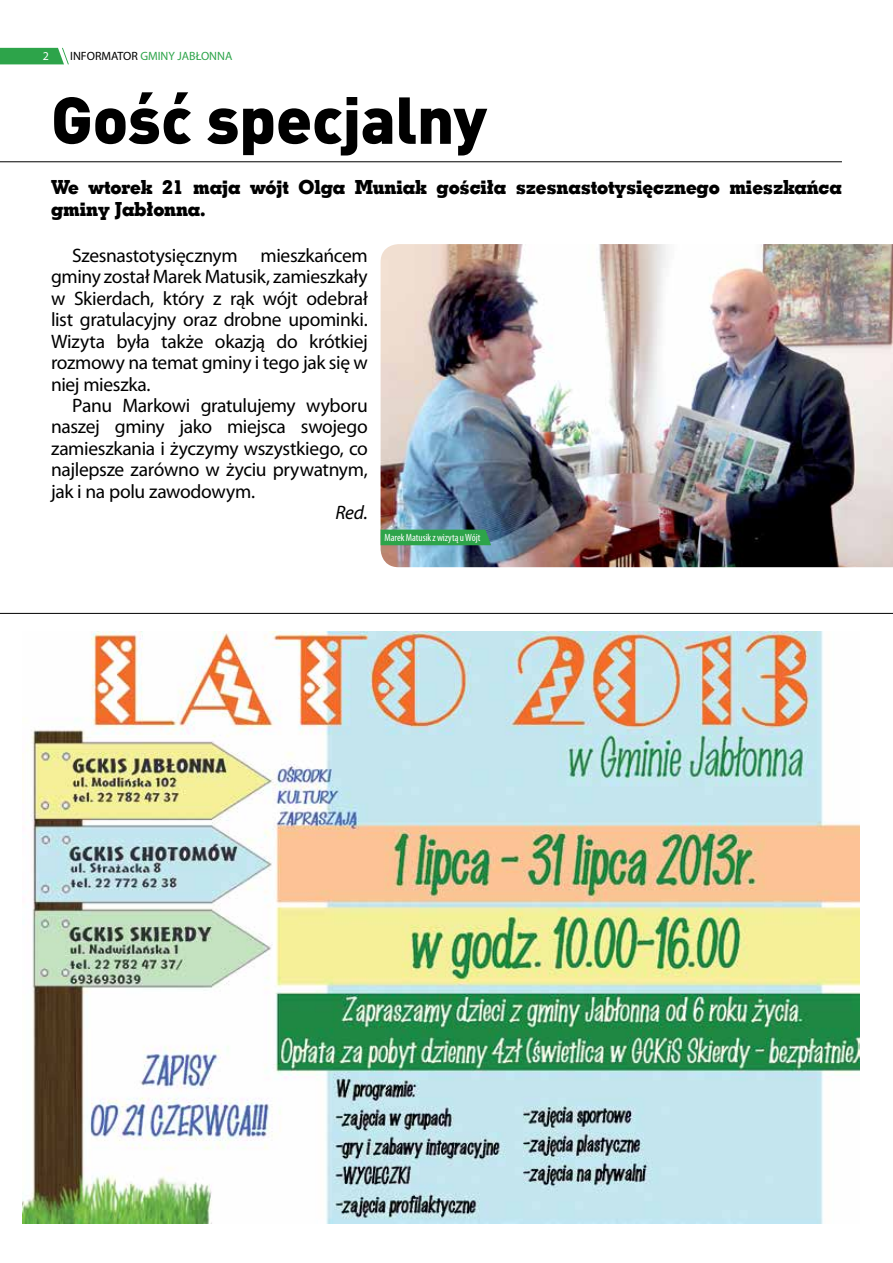
<style>
.page{position:relative;width:893px;height:1263px;background:#fff}
.page>*{position:absolute;margin:0;border:0;box-sizing:border-box;transform-origin:0 0}
.t1{font:900 65.25px "DIN Pl";letter-spacing:-.005em;color:#000}
.t2{font:19.5px/21.5px "Myriad Pro";letter-spacing:-.02em;color:#000;text-align:justify}
.t3{font:19.5px/22.5px "Geo Slab 703 X Bd EU";letter-spacing:-.01em;color:#000}
.t4{font:italic 19.5px "Myriad Pro";color:#000}
.t5{font:12px "Myriad Pro";color:#2da44a}
.t6{font:12px "Myriad Pro";color:#fff}
.t7{font:condensed 10.5px "Myriad Pro";letter-spacing:-.005em;color:#fff}
.s1{color:#000}
</style>
<div class="page">
<svg style="left:0;top:48px;width:69px;height:17px"></svg>
<hr style="left:0;top:162px;width:842px;height:1px;background:#000">
<hr style="left:0;top:613px;width:893px;height:1px;background:#000">
<img style="left:381px;top:244px;width:512px;height:323px">
<div style="left:381px;top:530px;width:110px;height:15px;background:#2da44a"></div>
<img style="left:22px;top:631px;width:838px;height:593px">
<p class="t6" style="left:43px;top:49px;width:8px">2</p>
<p class="t5" style="left:70px;top:49px;width:164px"><span class="s1">INFORMATOR</span> GMINY JABŁONNA</p>
<h1 class="t1" style="left:51px;top:77px;width:437px">Gość specjalny</h1>
<p class="t3" style="left:51px;top:176px;width:792px">We wtorek 21 maja wójt Olga Muniak gościła szesnastotysięcznego mieszkańca gminy Jabłonna.</p>
<p class="t2" style="left:51px;top:244px;width:318px;text-indent:21px">Szesnastotysięcznym mieszkańcem gminy został Marek Matusik, zamieszkały w Skierdach, który z rąk wójt odebrał list gratulacyjny oraz drobne upominki.<br>Wizyta była także okazją do krótkiej rozmowy na temat gminy i tego jak się w niej mieszka.</p>
<p class="t2" style="left:51px;top:394px;width:318px;text-indent:21px">Panu Markowi gratulujemy wyboru naszej gminy jako miejsca swojego zamieszkania i życzymy wszystkiego, co najlepsze zarówno w życiu prywatnym, jak i na polu zawodowym.</p>
<p class="t4" style="left:335px;top:501px;width:34px">Red.</p>
<p class="t7" style="left:385px;top:531px;width:97px">Marek Matusik z wizytą u Wójt</p>
</div>
